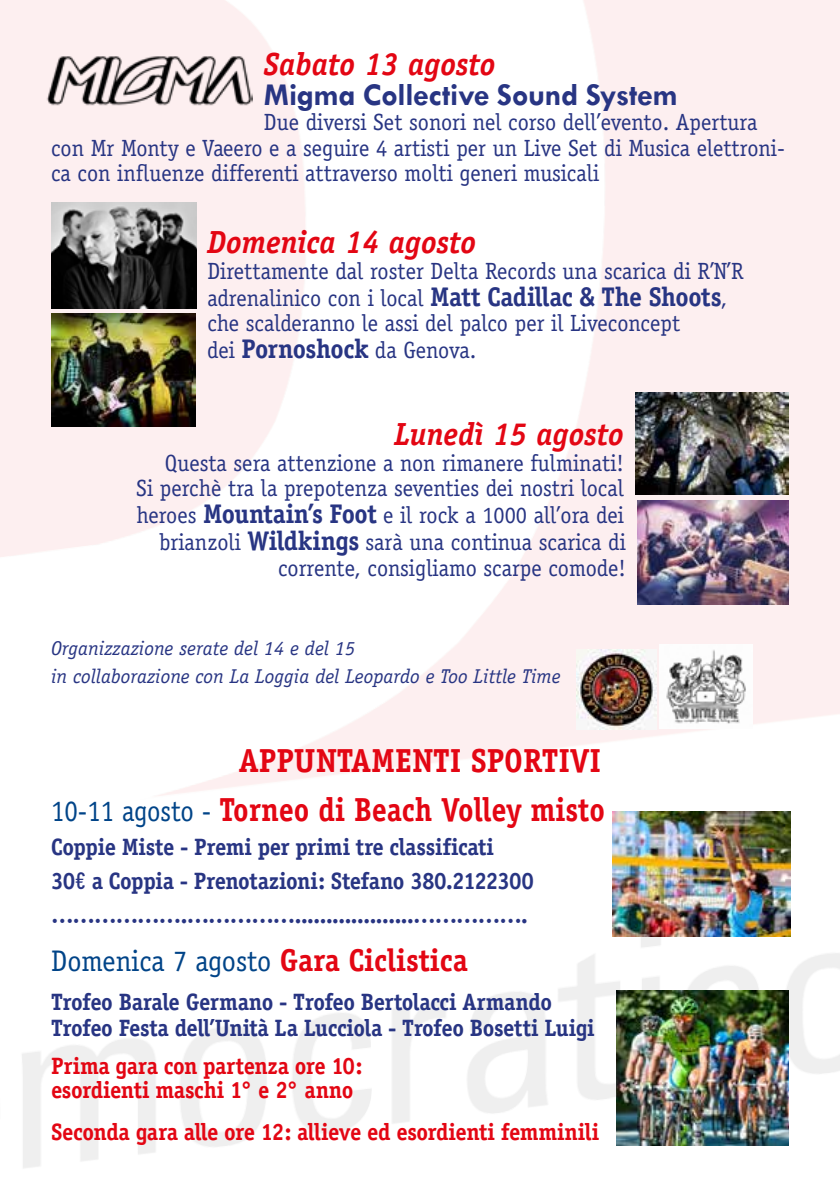
<style>
.page{position:relative;width:840px;height:1191px;background:#fff}
.page>*{position:absolute;margin:0;border:0;box-sizing:border-box;transform-origin:0 0}
.t1{font:700 33.4px/49.2px "Officina Serif";color:#e30613;text-align:right;scale:.95 1}
.t2{font:italic 700 32px "Officina Serif";color:#e30613;scale:.95 1}
.t3{font:700 32px "Tw Cen";letter-spacing:-.01em;color:#283583}
.t4{font:29.8px "Officina Serif";color:#048;scale:.95 1}
.t5{font:700 23.8px "Officina Serif";letter-spacing:-.02em;color:#e30613;scale:.95 1}
.t6{font:23.6px/26.2px "Officina Serif";color:#283583;scale:.95 1}
.t7{font:700 23.6px/34px "Officina Serif";letter-spacing:-.02em;color:#283583;scale:.95 1}
.t8{font:700 23.6px/23.6px "Officina Serif";letter-spacing:-.015em;color:#e30613;scale:.95 1}
.t9{font:italic 20px/28px "Officina Serif";color:#283583}
.s1{font-weight:700;font-size:27px}
.s2{font-weight:400;font-size:29.8px;color:#048}
.s3{font-family:"Barlow Condensed";font-weight:500}
.s4{font-weight:700;font-size:31.6px;color:#e30613}
</style>
<div class="page">
<img style="left:0;top:0;width:839px;height:1168px">
<img style="left:612px;top:811px;width:177px;height:125px">
<img style="left:616px;top:990px;width:171px;height:155px">
<img style="left:51px;top:202px;width:145px;height:106px">
<img style="left:51px;top:313px;width:145px;height:114px">
<img style="left:637px;top:501px;width:151px;height:103px">
<img style="left:635px;top:392px;width:153px;height:102px">
<img style="left:659px;top:645px;width:92px;height:83px">
<img style="left:576px;top:649px;width:80px;height:80px">
<img style="left:45px;top:52px;width:207px;height:55px">
<h2 class="t2" style="left:264px;top:45px;width:245px">Sabato 13 agosto</h2>
<h2 class="t3" style="left:264px;top:75px;width:415px">Migma Collective Sound System</h2>
<p class="t6" style="left:51px;top:110px;width:773px;line-height:25.4px;text-indent:213px">Due diversi Set sonori nel corso dell’evento. Apertura con Mr Monty e Vaeero e a seguire 4 artisti per un Live Set di Musica elettroni&shy;ca con influenze differenti attraverso molti generi musicali</p>
<h2 class="t2" style="left:207px;top:223px;width:284px">Domenica 14 agosto</h2>
<p class="t6" style="left:207px;top:258px;width:565px">Direttamente dal roster Delta Records una scarica di R’N’R adrenalinico con i local <span class="s1">Matt Cadillac &amp; The Shoots</span>, che scalderanno le assi del palco per il Liveconcept<br>dei <span class="s1">Pornoshock</span> da Genova.</p>
<h2 class="t2" style="left:394px;top:415px;width:243px">Lunedì 15 agosto</h2>
<p class="t6" style="left:136px;top:450px;width:516px;text-align:right">Questa sera attenzione a non rimanere fulminati!<br>Si perchè tra la prepotenza seventies dei nostri local heroes <span class="s1">Mountain’s Foot</span> e il rock a 1000 all’ora dei brianzoli <span class="s1">Wildkings</span> sarà una continua scarica di corrente, consigliamo scarpe comode!</p>
<p class="t9" style="left:51px;top:634px;width:511px">Organizzazione serate del 14 e del 15<br>in collaborazione con La Loggia del Leopardo e Too Little Time</p>
<h1 class="t1" style="left:51px;top:735px;width:584px">APPUNTAMENTI SPORTIVI<br><span class="s2">10-11 agosto -</span> Torneo di Beach Volley misto</h1>
<p class="t7" style="left:51px;top:830px;width:509px">Coppie Miste - Premi per primi tre classificati<br>30<span class="s3">€</span> a Coppia - Prenotazioni: Stefano 380.2122300 ……………….……………...................…………….</p>
<p class="t4" style="left:51px;top:943px;width:440px">Domenica 7 agosto <span class="s4">Gara Ciclistica</span></p>
<p class="t7" style="left:51px;top:988px;width:573px;line-height:26.4px">Trofeo Barale Germano - Trofeo Bertolacci Armando<br>Trofeo Festa dell’Unità La Lucciola - Trofeo Bosetti Luigi</p>
<p class="t8" style="left:51px;top:1053px;width:329px">Prima gara con partenza ore 10: esordienti maschi 1° e 2° anno</p>
<p class="t5" style="left:51px;top:1116px;width:578px">Seconda gara alle ore 12: allieve ed esordienti femminili</p>
</div>
